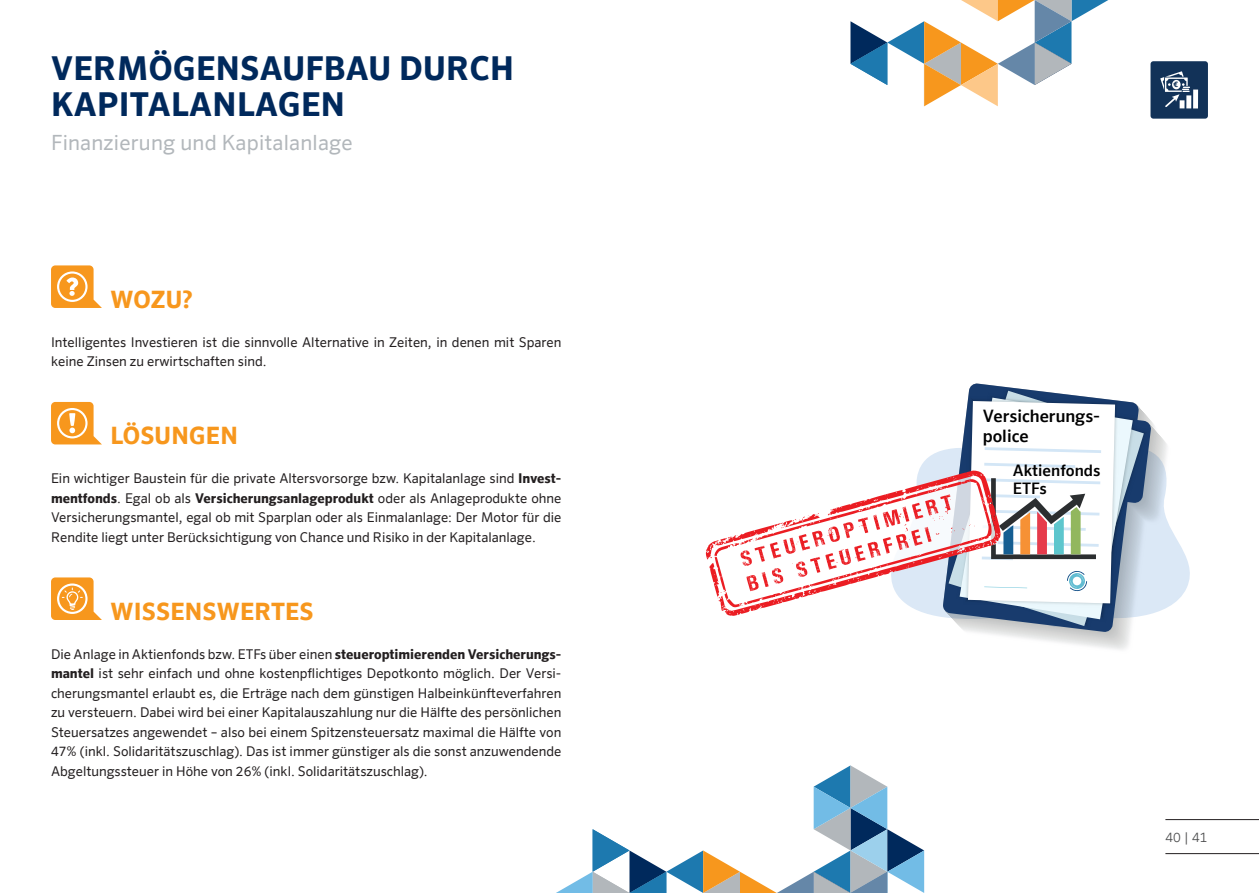
<style>
.page{position:relative;width:1259px;height:893px;background:#fff}
.page>*{position:absolute;margin:0;border:0;box-sizing:border-box;transform-origin:0 0}
.t1{font:700 33px/36px "Sero Offc Pro";letter-spacing:.01em;color:#00295c}
.t2{font:700 24px "Sero Offc Pro";letter-spacing:.01em;color:#f7971d}
.t3{font:21px "Sero Offc Pro";letter-spacing:.01em;color:#b2b7bb}
.t4{font:500 17.1px/20.5px "Sero Offc Pro";color:#000001}
.t5{font:500 15.9px/17.4px "Sero Offc Pro";color:#000001}
.t6{font:13.5px/19.5px "Sero Offc Pro";color:#231f20;text-align:justify}
.t7{font:300 13.5px "Sero Offc Pro";color:#4b4c4d}
.t8{font:700 7.95px "Sero Offc Pro";color:#123258}
.s1{font-weight:700}
</style>
<div class="page">
<div style="left:1150px;top:61px;width:58px;height:58px;background:#123258;border-radius:3px"></div>
<div style="left:1193px;top:90px;width:5px;height:18px;background:#fff"></div>
<div style="left:1186px;top:95px;width:5px;height:13px;background:#fff"></div>
<svg style="left:1160px;top:71px;width:30px;height:38px"></svg>
<svg style="left:1171px;top:529px;width:19px;height:76px"></svg>
<svg style="left:963px;top:383px;width:188px;height:249px"></svg>
<svg style="left:959px;top:386px;width:190px;height:243px"></svg>
<svg style="left:955px;top:391px;width:188px;height:235px"></svg>
<svg style="left:705px;top:393px;width:433px;height:229px"></svg>
<svg style="left:556px;top:765px;width:368px;height:128px"></svg>
<svg style="left:850px;top:0;width:258px;height:106px"></svg>
<svg style="left:51px;top:265px;width:51px;height:43px"></svg>
<svg style="left:51px;top:402px;width:51px;height:42px"></svg>
<svg style="left:51px;top:577px;width:51px;height:43px"></svg>
<hr style="left:1165px;top:819px;width:94px;height:1px;background:#231f20">
<hr style="left:1165px;top:853px;width:94px;height:1px;background:#231f20">
<h1 class="t1" style="left:51px;top:51px;width:464px">VERMÖGENSAUFBAU DURCH<br>KAPITALANLAGEN</h1>
<h3 class="t3" style="left:51px;top:130px;width:303px">Finanzierung und Kapitalanlage</h3>
<h2 class="t2" style="left:111px;top:285px;width:84px">WOZU?</h2>
<p class="t6" style="left:51px;top:332px;width:512px">Intelligentes Investieren ist die sinnvolle Alternative in Zeiten, in denen mit Sparen keine Zinsen zu erwirtschaften sind.</p>
<h2 class="t2" style="left:111px;top:421px;width:129px">LÖSUNGEN</h2>
<p class="t6" style="left:51px;top:469px;width:512px">Ein wichtiger Baustein für die private Altersvorsorge bzw. Kapitalanlage sind <span class="s1">Invest&shy;mentfonds</span>. Egal ob als <span class="s1">Versicherungsanlageprodukt</span> oder als Anlageprodukte ohne Versicherungsmantel, egal ob mit Sparplan oder als Einmalanlage: Der Motor für die Rendite liegt unter Berücksichtigung von Chance und Risiko in der Kapitalanlage.</p>
<h2 class="t2" style="left:111px;top:597px;width:205px">WISSENSWERTES</h2>
<p class="t6" style="left:51px;top:644px;width:512px">Die Anlage in Aktienfonds bzw. ETFs über einen <span class="s1">steueroptimierenden Versicherungs&shy;mantel</span> ist sehr einfach und ohne kostenpflichtiges Depotkonto möglich. Der Versi&shy;cherungsmantel erlaubt es, die Erträge nach dem günstigen Halbeinkünfteverfahren zu versteuern. Dabei wird bei einer Kapitalauszahlung nur die Hälfte des persönlichen Steuersatzes angewendet – also bei einem Spitzensteuersatz maximal die Hälfte von 47% (inkl. Solidaritätszuschlag). Das ist immer günstiger als die sonst anzuwendende Abgeltungssteuer in Höhe von 26% (inkl. Solidaritätszuschlag).</p>
<p class="t8" style="left:1173px;top:80px;width:6px">€</p>
<p class="t4" style="left:982px;top:405px;width:119px">Versicherungs&shy;police</p>
<p class="t5" style="left:1012px;top:462px;width:89px">Aktienfonds<br>ETFs</p>
<p class="t7" style="left:1165px;top:829px;width:44px">40 | 41</p>
</div>
